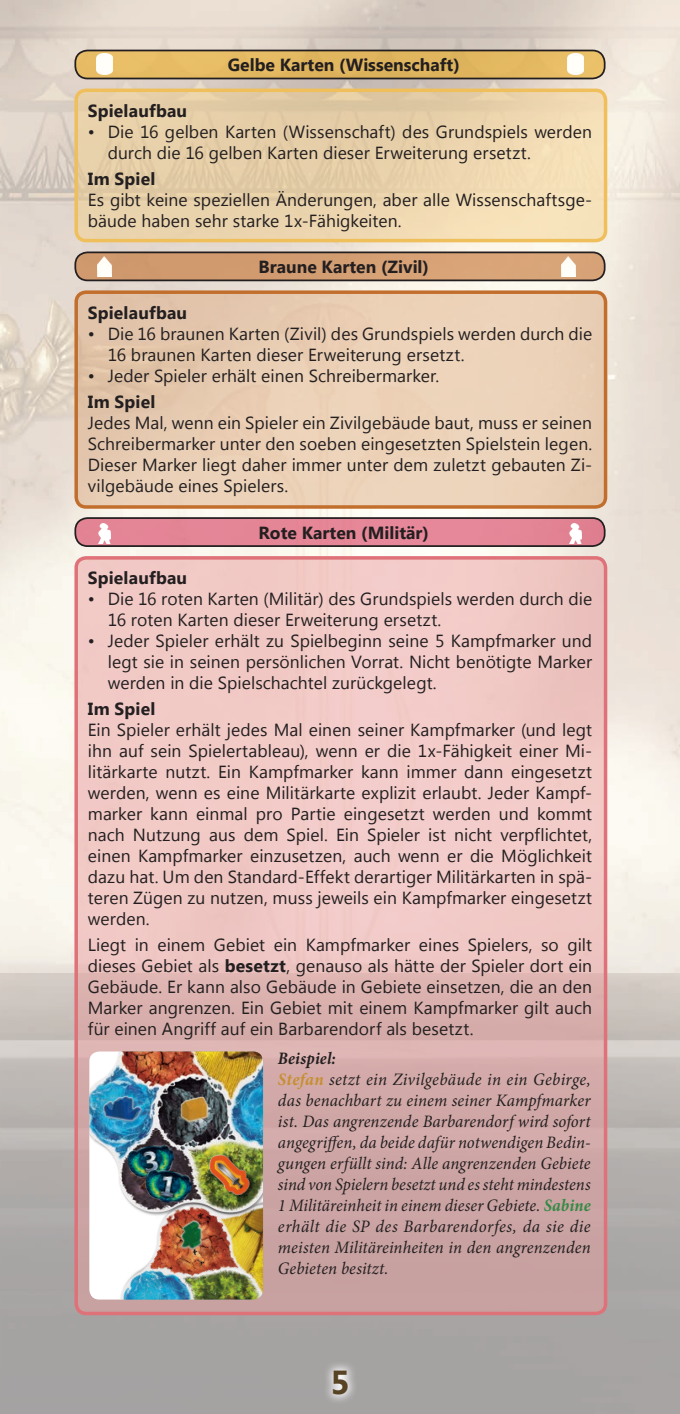
<style>
.page{position:relative;width:680px;height:1414px;background:#fff}
.page>*{position:absolute;margin:0;border:0;box-sizing:border-box;transform-origin:0 0}
.Titre1{font:700 33.25px "Microsoft New Tai Lue";color:#584424}
.t1{font:17.5px/21px "Microsoft New Tai Lue";letter-spacing:.005em;color:#231f20}
.t2{font:italic 17.5px/21px "Minion Pro";letter-spacing:.005em;color:#231f20}
.t3{font:700 17.5px "Microsoft New Tai Lue";color:#231f20}
.s1{font-weight:700}
.s2{font-weight:700;color:#c78e30}
.s3{font-weight:700;color:#348a45}
</style>
<div class="page">
<img style="left:0;top:0;width:680px;height:1414px">
<div style="left:75px;top:50px;width:529px;height:28px;background:#e3b961;border-radius:12px"></div>
<div style="left:74px;top:50px;width:531px;height:29px;border:2px solid #231f20;border-radius:12px"></div>
<img style="left:96px;top:54px;width:16px;height:21px">
<img style="left:568px;top:54px;width:15px;height:21px">
<svg style="left:76px;top:90px;width:529px;height:151px;fill:#e9d2ab"></svg>
<div style="left:74px;top:89px;width:533px;height:153px;border:4px solid #efbf5b;border-radius:10px"></div>
<div style="left:75px;top:252px;width:529px;height:28px;background:#d39e72;border-radius:12px"></div>
<div style="left:74px;top:251px;width:531px;height:30px;border:2px solid #231f20;border-radius:12px"></div>
<img style="left:97px;top:257px;width:14px;height:19px">
<img style="left:561px;top:257px;width:14px;height:19px">
<div style="left:76px;top:292px;width:529px;height:215px;background:linear-gradient(to right,#e4c8ae,#eed5bb);border-radius:10px"></div>
<div style="left:74px;top:290px;width:533px;height:219px;border:4px solid #c26e2d;border-radius:10px"></div>
<div style="left:75px;top:518px;width:529px;height:28px;background:#e48696;border-radius:12px"></div>
<div style="left:74px;top:517px;width:531px;height:30px;border:2px solid #231f20;border-radius:12px"></div>
<img style="left:98px;top:524px;width:12px;height:20px">
<img style="left:569px;top:524px;width:12px;height:20px">
<svg style="left:76px;top:558px;width:529px;height:755px;fill:#f0c7c3"></svg>
<div style="left:74px;top:556px;width:533px;height:759px;border:4px solid #df7179;border-radius:10px"></div>
<img style="left:89px;top:1242px;width:174px;height:57px">
<img style="left:89px;top:1220px;width:174px;height:22px">
<img style="left:89px;top:1051px;width:174px;height:169px">
<img style="left:166px;top:1216px;width:50px;height:41px">
<img style="left:126px;top:1142px;width:50px;height:39px">
<img style="left:143px;top:1167px;width:50px;height:39px">
<svg style="left:322px;top:1360px;width:36px;height:45px"></svg>
<p class="t3" style="left:228px;top:55px;width:233px">Gelbe Karten (Wissenschaft)</p>
<p class="t3" style="left:88px;top:101px;width:101px">Spielaufbau</p>
<p class="t1" style="left:108px;top:123px;width:486px;text-indent:-20px">• Die 16 gelben Karten (Wissenschaft) des Grundspiels werden durch die 16 gelben Karten dieser Erweiterung ersetzt.</p>
<p class="t1" style="left:88px;top:170px;width:505px"><span class="s1">Im Spiel<br></span>Es gibt keine speziellen Änderungen, aber alle Wissenschaftsge&shy;bäude haben sehr starke 1x-Fähigkeiten.</p>
<p class="t3" style="left:258px;top:257px;width:172px">Braune Karten (Zivil)</p>
<p class="t3" style="left:88px;top:303px;width:101px">Spielaufbau</p>
<p class="t1" style="left:108px;top:324px;width:486px;text-indent:-20px">• Die 16 braunen Karten (Zivil) des Grundspiels werden durch die<br>16 braunen Karten dieser Erweiterung ersetzt.</p>
<p class="t1" style="left:88px;top:364px;width:353px;line-height:25.9px">• Jeder Spieler erhält einen Schreibermarker.<br><span class="s1">Im Spiel</span></p>
<p class="t1" style="left:88px;top:413px;width:506px;text-align:justify">Jedes Mal, wenn ein Spieler ein Zivilgebäude baut, muss er seinen Schreibermarker unter den soeben eingesetzten Spielstein legen.<br>Dieser Marker liegt daher immer unter dem zuletzt gebauten Zi&shy;vilgebäude eines Spielers.</p>
<p class="t3" style="left:258px;top:522px;width:172px">Rote Karten (Militär)</p>
<p class="t3" style="left:88px;top:568px;width:101px">Spielaufbau</p>
<p class="t1" style="left:108px;top:590px;width:486px;text-indent:-20px">• Die 16 roten Karten (Militär) des Grundspiels werden durch die<br>16 roten Karten dieser Erweiterung ersetzt.</p>
<p class="t1" style="left:108px;top:632px;width:486px;text-align:justify;text-indent:-20px">• Jeder Spieler erhält zu Spielbeginn seine 5 Kampfmarker und legt sie in seinen persönlichen Vorrat. Nicht benötigte Marker werden in die Spielschachtel zurückgelegt.</p>
<p class="t1" style="left:88px;top:700px;width:506px"><span class="s1">Im Spiel<br></span>Ein Spieler erhält jedes Mal einen seiner Kampfmarker (und legt ihn auf sein Spielertableau), wenn er die 1x-Fähigkeit einer Mi&shy;litärkarte nutzt. Ein Kampfmarker kann immer dann eingesetzt werden, wenn es eine Militärkarte explizit erlaubt. Jeder Kampf&shy;marker kann einmal pro Partie eingesetzt werden und kommt nach Nutzung aus dem Spiel. Ein Spieler ist nicht verpflichtet, einen Kampfmarker einzusetzen, auch wenn er die Möglichkeit dazu hat. Um den Standard-Effekt derartiger Militärkarten in spä&shy;teren Zügen zu nutzen, muss jeweils ein Kampfmarker eingesetzt werden.</p>
<p class="t1" style="left:88px;top:936px;width:506px;text-align:justify">Liegt in einem Gebiet ein Kampfmarker eines Spielers, so gilt dieses Gebiet als <span class="s1">besetzt</span>, genauso als hätte der Spieler dort ein Gebäude. Er kann also Gebäude in Gebiete einsetzen, die an den Marker angrenzen. Ein Gebiet mit einem Kampfmarker gilt auch für einen Angriff auf ein Barbarendorf als besetzt.</p>
<p class="t2" style="left:278px;top:1048px;width:314px"><span class="s1">Beispiel:<br></span><span class="s2">Stefan</span> setzt ein Zivilgebäude in ein Gebirge, das benachbart zu einem seiner Kampfmarker ist. Das angrenzende Barbarendorf wird sofort angegriffen, da beide dafür notwendigen Bedin&shy;gungen erfüllt sind: Alle angrenzenden Gebiete sind von Spielern besetzt und es steht mindestens 1 Militäreinheit in einem dieser Gebiete. <span class="s3">Sabine </span>erhält die SP des Barbarendorfes, da sie die meisten Militäreinheiten in den angrenzenden Gebieten besitzt.</p>
<p class="Titre1" style="left:330px;top:1363px;width:21px">5</p>
</div>
